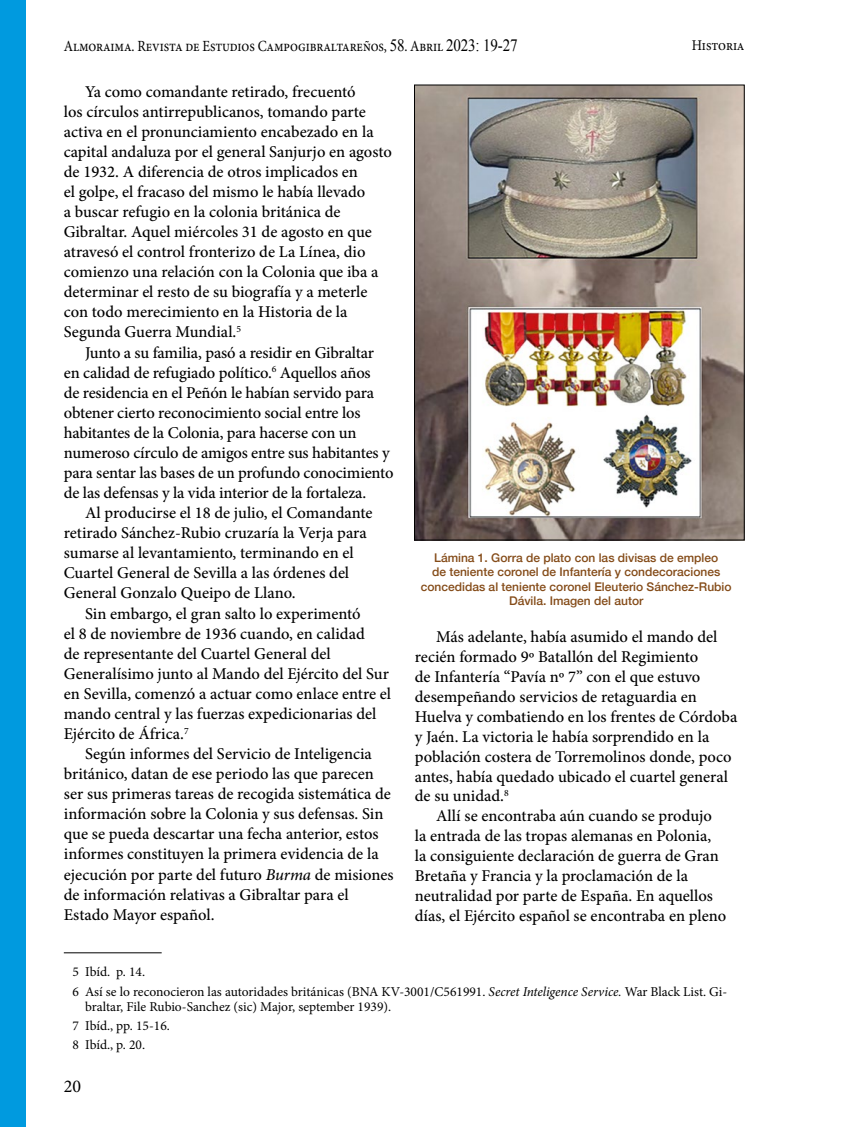
<style>
.page{position:relative;width:851px;height:1127px;background:#fff}
.page>*{position:absolute;margin:0;border:0;box-sizing:border-box;transform-origin:0 0}
.t1{font:18px "Minion Pro";color:#000}
.t2{font:500 16.5px/20.1px "Minion Pro";color:#000}
.t3{font:15.6px "Minion Pro";letter-spacing:-.01em;color:#000;scale:.87 1}
.t4{font:14.85px "Minion Pro";letter-spacing:-.005em;color:#000;scale:.91 1}
.t5{font:13.5px/19.2px "Minion Pro";color:#000}
.t6{font:500 12px/14.4px "Helvetica Neue";color:#844b18;text-align:center}
.s1{font-family:"Times New Roman";font-size:17.25px}
.s2{font-style:italic}
</style>
<div class="page">
<div style="left:0;top:0;width:26px;height:1127px;background:#009adf"></div>
<hr style="left:64px;top:952px;width:98px;height:1px;background:#000">
<img style="left:416px;top:87px;width:326px;height:451px">
<div style="left:414px;top:85px;width:330px;height:455px;border:1px solid #000"></div>
<p class="t3" style="left:64px;top:35px;width:523px">Almoraima. Revista de Estudios Campogibraltareños, <span class="s1">58</span>. Abril <span class="s1">2023: 19-27</span></p>
<p class="t4" style="left:691px;top:36px;width:60px">Historia</p>
<p class="t2" style="left:64px;top:81px;width:329px;text-indent:21px">Ya como comandante retirado, frecuentó<br>los círculos antirrepublicanos, tomando parte activa en el pronunciamiento encabezado en la capital andaluza por el general Sanjurjo en agosto de 1932. A diferencia de otros implicados en<br>el golpe, el fracaso del mismo le había llevado<br>a buscar refugio en la colonia británica de Gibraltar. Aquel miércoles 31 de agosto en que atravesó el control fronterizo de La Línea, dio comienzo una relación con la Colonia que iba a determinar el resto de su biografía y a meterle con todo merecimiento en la Historia de la Segunda Guerra Mundial.<sup>5</sup></p>
<p class="t2" style="left:64px;top:342px;width:331px;text-indent:21px">Junto a su familia, pasó a residir en Gibraltar en calidad de refugiado político.<sup>6</sup> Aquellos años<br>de residencia en el Peñón le habían servido para obtener cierto reconocimiento social entre los habitantes de la Colonia, para hacerse con un numeroso círculo de amigos entre sus habitantes y para sentar las bases de un profundo conocimiento de las defensas y la vida interior de la fortaleza.</p>
<p class="t2" style="left:64px;top:503px;width:310px;text-indent:21px">Al producirse el 18 de julio, el Comandante retirado Sánchez-Rubio cruzaría la Verja para sumarse al levantamiento, terminando en el Cuartel General de Sevilla a las órdenes del General Gonzalo Queipo de Llano.</p>
<p class="t2" style="left:64px;top:603px;width:329px;text-indent:21px">Sin embargo, el gran salto lo experimentó<br>el 8 de noviembre de 1936 cuando, en calidad<br>de representante del Cuartel General del Generalísimo junto al Mando del Ejército del Sur en Sevilla, comenzó a actuar como enlace entre el mando central y las fuerzas expedicionarias del Ejército de África.<sup>7</sup></p>
<p class="t2" style="left:64px;top:744px;width:331px;text-indent:21px">Según informes del Servicio de Inteligencia británico, datan de ese periodo las que parecen ser sus primeras tareas de recogida sistemática de información sobre la Colonia y sus defensas. Sin que se pueda descartar una fecha anterior, estos informes constituyen la primera evidencia de la ejecución por parte del futuro <span class="s2">Burma</span> de misiones de información relativas a Gibraltar para el Estado Mayor español.</p>
<p class="t6" style="left:421px;top:549px;width:312px">Lámina 1. Gorra de plato con las divisas de empleo<br>de teniente coronel de Infantería y condecoraciones concedidas al teniente coronel Eleuterio Sánchez-Rubio Dávila. Imagen del autor</p>
<p class="t2" style="left:436px;top:626px;width:283px">Más adelante, había asumido el mando del</p>
<p class="t2" style="left:415px;top:646px;width:285px">recién formado 9º Batallón del Regimiento</p>
<p class="t2" style="left:415px;top:666px;width:287px">de Infantería “Pavía nº 7” con el que estuvo</p>
<p class="t2" style="left:415px;top:686px;width:283px">desempeñando servicios de retaguardia en</p>
<p class="t2" style="left:415px;top:706px;width:324px">Huelva y combatiendo en los frentes de Córdoba</p>
<p class="t2" style="left:415px;top:726px;width:296px">y Jaén. La victoria le había sorprendido en la</p>
<p class="t2" style="left:415px;top:746px;width:318px">población costera de Torremolinos donde, poco</p>
<p class="t2" style="left:415px;top:766px;width:315px">antes, había quedado ubicado el cuartel general</p>
<p class="t2" style="left:415px;top:786px;width:95px">de su unidad.<sup>8</sup></p>
<p class="t2" style="left:436px;top:806px;width:277px">Allí se encontraba aún cuando se produjo</p>
<p class="t2" style="left:415px;top:826px;width:298px">la entrada de las tropas alemanas en Polonia,</p>
<p class="t2" style="left:415px;top:846px;width:305px">la consiguiente declaración de guerra de Gran</p>
<p class="t2" style="left:415px;top:866px;width:274px">Bretaña y Francia y la proclamación de la</p>
<p class="t2" style="left:415px;top:886px;width:299px">neutralidad por parte de España. En aquellos</p>
<p class="t2" style="left:415px;top:906px;width:313px">días, el Ejército español se encontraba en pleno</p>
<p class="t5" style="left:72px;top:962px;width:656px">5 Ibíd. p. 14.<br>6 Así se lo reconocieron las autoridades británicas (BNA KV-3001/C561991. <span class="s2">Secret Inteligence Service.</span> War Black List. Gi-</p>
<p class="t5" style="left:72px;top:997px;width:320px;text-indent:13px">braltar, File Rubio-Sanchez (sic) Major, september 1939).<br>7 Ibíd., pp. 15-16.<br>8 Ibíd., p. 20.</p>
<p class="t1" style="left:64px;top:1074px;width:19px">20</p>
</div>
